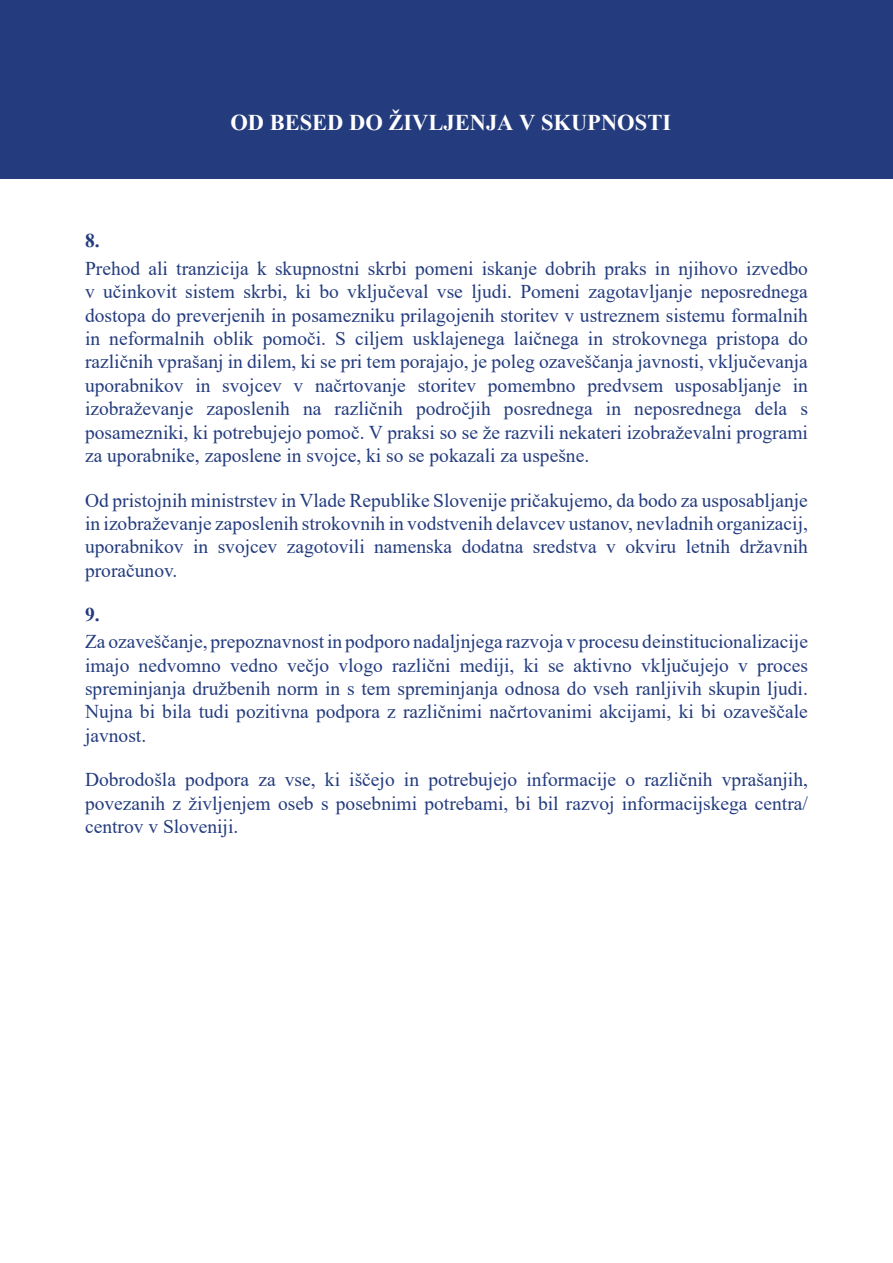
<style>
.page{position:relative;width:893px;height:1263px;background:#fff}
.page>*{position:absolute;margin:0;border:0;box-sizing:border-box;transform-origin:0 0}
.t1{font:700 22.5px "Times New Roman";color:#fff}
.t2{font:19.5px/23.4px "Times New Roman";color:#243c7e;text-align:justify}
.t3{font:700 19.5px "Times New Roman";color:#243c7e}
</style>
<div class="page">
<div style="left:0;top:0;width:893px;height:179px;background:#243c7e"></div>
<p class="t1" style="left:230px;top:106px;width:442px">OD BESED DO ŽIVLJENJA V SKUPNOSTI</p>
<p class="t3" style="left:85px;top:226px;width:16px">8.</p>
<p class="t2" style="left:85px;top:256px;width:724px">Prehod ali tranzicija k skupnostni skrbi pomeni iskanje dobrih praks in njihovo izvedbo v učinkovit sistem skrbi, ki bo vključeval vse ljudi. Pomeni zagotavljanje neposrednega dostopa do preverjenih in posamezniku prilagojenih storitev v ustreznem sistemu formalnih in neformalnih oblik pomoči. S ciljem usklajenega laičnega in strokovnega pristopa do različnih vprašanj in dilem, ki se pri tem porajajo, je poleg ozaveščanja javnosti, vključevanja uporabnikov in svojcev v načrtovanje storitev pomembno predvsem usposabljanje in izobraževanje zaposlenih na različnih področjih posrednega in neposrednega dela s posamezniki, ki potrebujejo pomoč. V praksi so se že razvili nekateri izobraževalni programi za uporabnike, zaposlene in svojce, ki so se pokazali za uspešne.</p>
<p class="t2" style="left:85px;top:488px;width:724px">Od pristojnih ministrstev in Vlade Republike Slovenije pričakujemo, da bodo za usposabljanje in izobraževanje zaposlenih strokovnih in vodstvenih delavcev ustanov, nevladnih organizacij, uporabnikov in svojcev zagotovili namenska dodatna sredstva v okviru letnih državnih proračunov.</p>
<p class="t3" style="left:85px;top:600px;width:16px">9.</p>
<p class="t2" style="left:85px;top:629px;width:724px">Za ozaveščanje, prepoznavnost in podporo nadaljnjega razvoja v procesu deinstitucionalizacije imajo nedvomno vedno večjo vlogo različni mediji, ki se aktivno vključujejo v proces spreminjanja družbenih norm in s tem spreminjanja odnosa do vseh ranljivih skupin ljudi.<br>Nujna bi bila tudi pozitivna podpora z različnimi načrtovanimi akcijami, ki bi ozaveščale javnost.</p>
<p class="t2" style="left:85px;top:768px;width:724px">Dobrodošla podpora za vse, ki iščejo in potrebujejo informacije o različnih vprašanjih, povezanih z življenjem oseb s posebnimi potrebami, bi bil razvoj informacijskega centra/ centrov v Sloveniji.</p>
</div>
